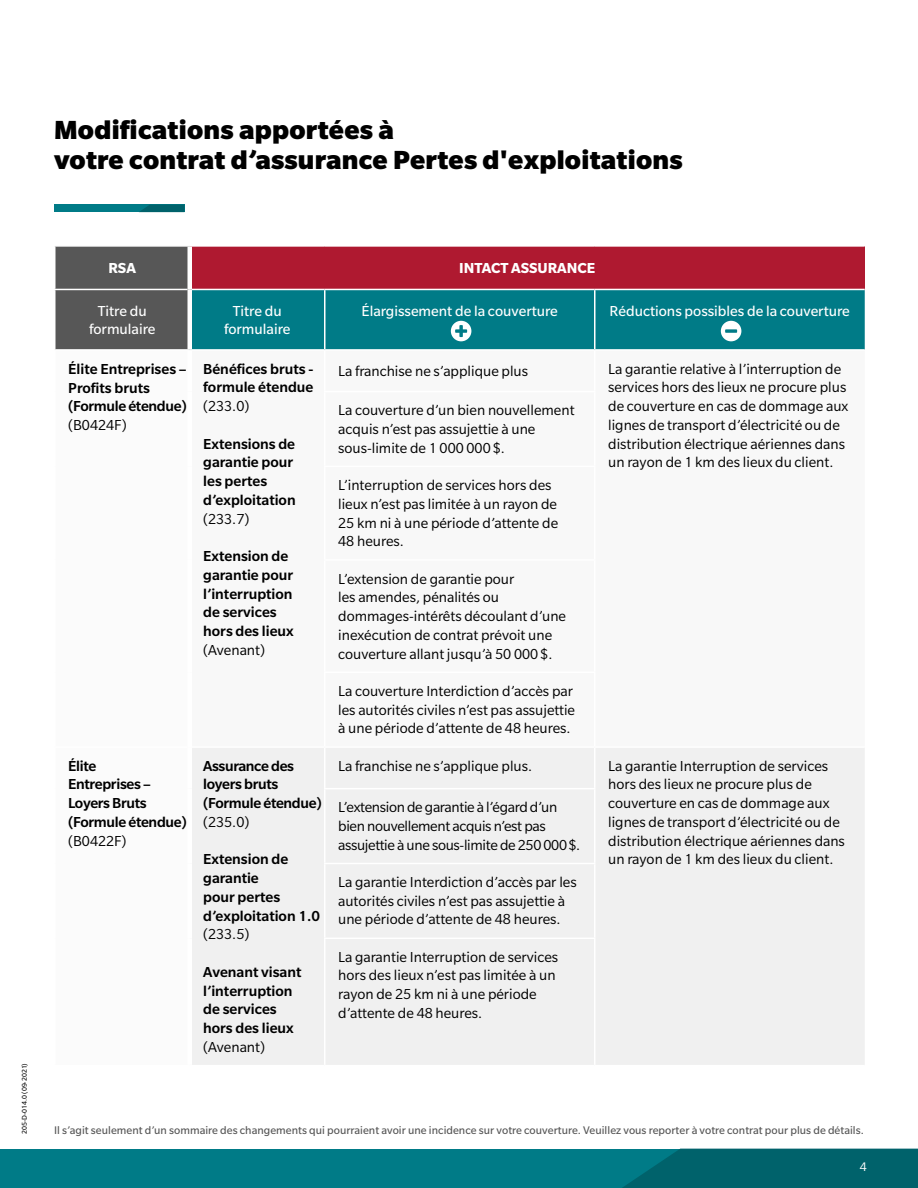
<style>
.page{position:relative;width:918px;height:1188px;background:#fff}
.page>*{position:absolute;margin:0;border:0;box-sizing:border-box;transform-origin:0 0}
.t1{font:900 28.5px/30px "Slate Std";letter-spacing:.01em;color:#000}
.t2{font:15.75px/18.8px "Slate Std";color:#000}
.t3{font:500 15.75px/18.8px "Slate Std";color:#000}
.t4{font:15.75px/18.8px "Slate Std";letter-spacing:-.02em;color:#000}
.t5{font:15.75px/18px "Slate Std";color:#fff;text-align:center}
.t6{font:500 15.75px/18.8px "Slate Std";letter-spacing:-.02em;color:#000}
.t7{font:700 15.75px "Slate Std";color:#fff}
.t8{font:13.5px "Slate Std";color:#fff}
.t9{font:12px "Slate Std";letter-spacing:.005em;color:#555}
.t10{font:7.5px "Slate Std";color:#000}
</style>
<div class="page">
<div style="left:0;top:1149px;width:918px;height:39px;background:#007b87"></div>
<svg style="left:622px;top:1149px;width:296px;height:39px;background:#00646d"></svg>
<div style="left:54px;top:205px;width:130px;height:7px;background:#007b87"></div>
<svg style="left:139px;top:205px;width:45px;height:7px"></svg>
<div style="left:192px;top:748px;width:673px;height:317px;background:#f0f0f0"></div>
<hr style="left:594px;top:748px;width:2px;height:40px;background:#fff">
<hr style="left:324px;top:788px;width:272px;height:1px;background:#fff">
<hr style="left:594px;top:789px;width:2px;height:74px;background:#fff">
<hr style="left:594px;top:864px;width:2px;height:74px;background:#fff">
<hr style="left:594px;top:939px;width:2px;height:126px;background:#fff">
<hr style="left:324px;top:863px;width:272px;height:1px;background:#fff">
<hr style="left:324px;top:938px;width:272px;height:1px;background:#fff">
<hr style="left:324px;top:748px;width:2px;height:40px;background:#fff">
<hr style="left:324px;top:789px;width:2px;height:74px;background:#fff">
<hr style="left:324px;top:864px;width:2px;height:74px;background:#fff">
<hr style="left:324px;top:939px;width:2px;height:126px;background:#fff">
<svg style="left:55px;top:246px;width:810px;height:104px;background:#545a67"></svg>
<h1 class="t1" style="left:54px;top:114px;width:630px">Modifications apportées à<br>votre contrat d’assurance Pertes d'exploitations</h1>
<p class="t10" style="left:20px;top:1134px;width:72px;rotate:-90deg">205-D-014.0 (09-2021)</p>
<p class="t7" style="left:109px;top:259px;width:29px">RSA</p>
<p class="t7" style="left:459px;top:259px;width:138px">INTACT ASSURANCE</p>
<p class="t5" style="left:89px;top:302px;width:68px">Titre du formulaire</p>
<p class="t5" style="left:224px;top:302px;width:68px">Titre du formulaire</p>
<p class="t5" style="left:362px;top:302px;width:198px">Élargissement de la couverture</p>
<p class="t5" style="left:610px;top:302px;width:242px">Réductions possibles de la couverture</p>
<p class="t3" style="left:68px;top:359px;width:120px">Élite Entreprises –<br>Profits bruts (Formule étendue)</p>
<p class="t2" style="left:68px;top:416px;width:60px">(B0424F)</p>
<p class="t3" style="left:203px;top:359px;width:112px">Bénéfices bruts - formule étendue</p>
<p class="t2" style="left:203px;top:397px;width:48px">(233.0)</p>
<p class="t3" style="left:203px;top:434px;width:94px">Extensions de garantie pour les pertes d’exploitation</p>
<p class="t2" style="left:203px;top:509px;width:48px">(233.7)</p>
<p class="t3" style="left:203px;top:547px;width:92px">Extension de garantie pour l’interruption de services hors des lieux</p>
<p class="t2" style="left:203px;top:640px;width:63px">(Avenant)</p>
<p class="t2" style="left:338px;top:361px;width:191px">La franchise ne s’applique plus</p>
<p class="t2" style="left:608px;top:359px;width:242px">La garantie relative à l’interruption de services hors des lieux ne procure plus de couverture en cas de dommage aux lignes de transport d’électricité ou de distribution électrique aériennes dans un rayon de 1 km des lieux du client.</p>
<p class="t2" style="left:338px;top:401px;width:238px">La couverture d’un bien nouvellement acquis n’est pas assujettie à une sous-limite de 1 000 000$.</p>
<p class="t2" style="left:338px;top:476px;width:221px">L’interruption de services hors des lieux n’est pas limitée à un rayon de<br>25 km ni à une période d’attente de<br>48 heures.</p>
<p class="t2" style="left:338px;top:569px;width:229px">L’extension de garantie pour<br>les amendes, pénalités ou dommages-intérêts découlant d’une inexécution de contrat prévoit une couverture allant jusqu’à 50 000$.</p>
<p class="t2" style="left:338px;top:681px;width:238px">La couverture Interdiction d’accès par les autorités civiles n’est pas assujettie à une période d’attente de 48 heures.</p>
<p class="t6" style="left:68px;top:756px;width:120px">Élite<br>Entreprises –<br>Loyers Bruts (Formule étendue)</p>
<p class="t2" style="left:68px;top:831px;width:60px">(B0422F)</p>
<p class="t6" style="left:203px;top:756px;width:120px">Assurance des loyers bruts (Formule étendue)</p>
<p class="t2" style="left:203px;top:812px;width:48px">(235.0)</p>
<p class="t3" style="left:203px;top:850px;width:118px">Extension de garantie<br>pour pertes d’exploitation 1.0</p>
<p class="t2" style="left:203px;top:925px;width:48px">(233.5)</p>
<p class="t3" style="left:203px;top:962px;width:100px">Avenant visant l’interruption de services hors des lieux</p>
<p class="t2" style="left:203px;top:1037px;width:63px">(Avenant)</p>
<p class="t2" style="left:338px;top:756px;width:195px">La franchise ne s’applique plus.</p>
<p class="t2" style="left:608px;top:756px;width:238px">La garantie Interruption de services hors des lieux ne procure plus de couverture en cas de dommage aux lignes de transport d’électricité ou de distribution électrique aériennes dans un rayon de 1 km des lieux du client.</p>
<p class="t4" style="left:338px;top:798px;width:244px">L’extension de garantie à l’égard d’un bien nouvellement acquis n’est pas assujettie à une sous-limite de 250 000$.</p>
<p class="t2" style="left:338px;top:872px;width:240px">La garantie Interdiction d’accès par les autorités civiles n’est pas assujettie à une période d’attente de 48 heures.</p>
<p class="t2" style="left:338px;top:947px;width:222px">La garantie Interruption de services hors des lieux n’est pas limitée à un rayon de 25 km ni à une période d’attente de 48 heures.</p>
<p class="t9" style="left:54px;top:1124px;width:811px">Il s’agit seulement d’un sommaire des changements qui pourraient avoir une incidence sur votre couverture. Veuillez vous reporter à votre contrat pour plus de détails.</p>
<p class="t8" style="left:860px;top:1160px;width:8px">4</p>
</div>
